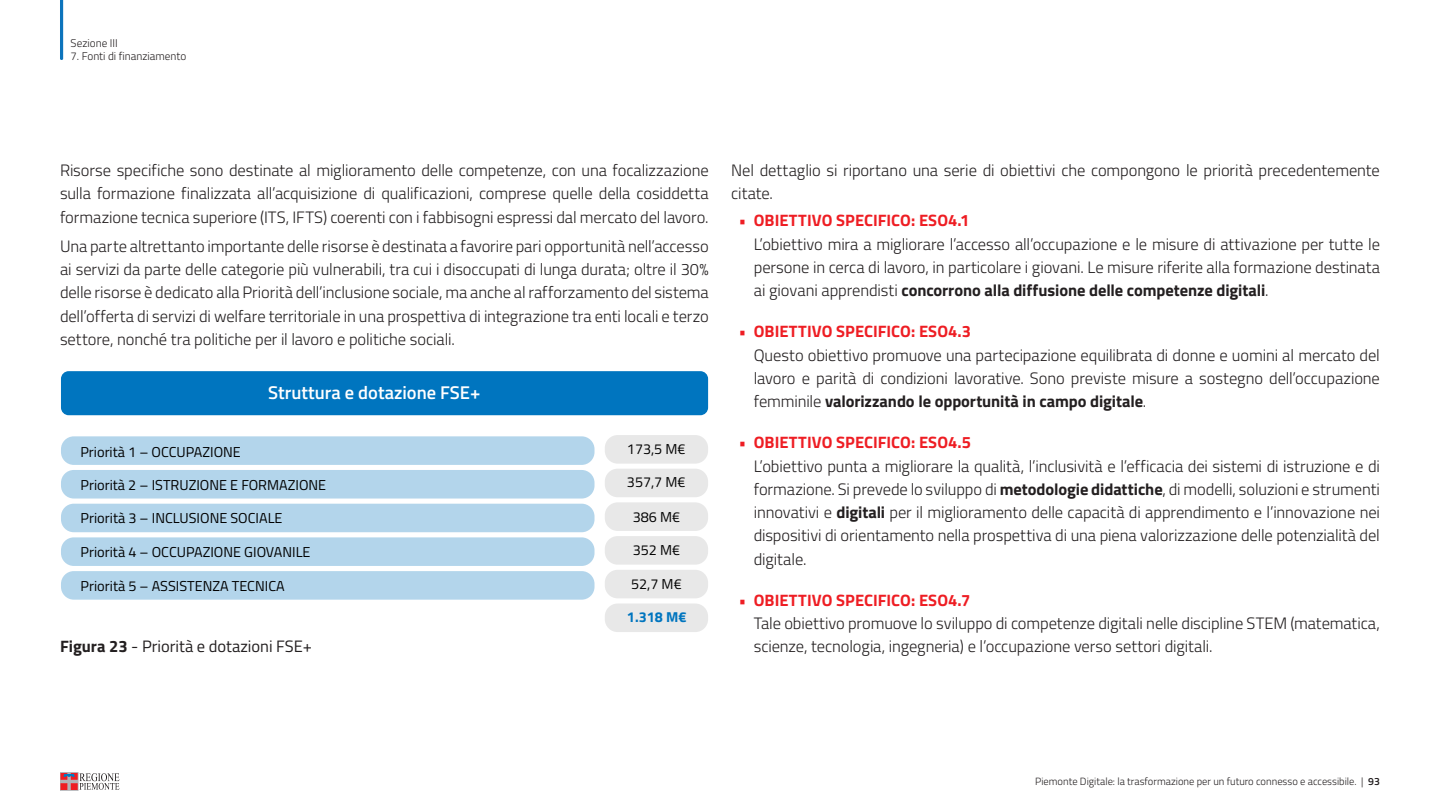
<style>
.page{position:relative;width:1440px;height:810px;background:#fff}
.page>*{position:absolute;margin:0;border:0;box-sizing:border-box;transform-origin:0 0}
.t1{font:600 18.45px "Titillium Web";color:#fff}
.Paragrafo_-_regular{font:300 16.5px/23.2px "Titillium Web";letter-spacing:-.005em;color:#231f20;text-align:justify}
.t2{font:700 16.5px "Titillium Web";color:#ee1d23}
.t3{font:16.5px "Titillium";color:#231f20}
.t4{font:14.4px "Titillium Web";color:#000}
.t5{font:700 14.4px "Titillium Web";color:#0075bf}
.t6{font:300 11.25px "Titillium";color:#231f20}
.t7{font:300 10.5px "Titillium";color:#231f20}
.s1{font-weight:700}
.s2{font-weight:600}
</style>
<div class="page">
<div style="left:60px;top:772px;width:18px;height:18px;border:1px solid #b2b3b7"></div>
<svg style="left:61px;top:773px;width:58px;height:17px"></svg>
<svg style="left:60px;top:0;width:3px;height:60px"></svg>
<div style="left:61px;top:436px;width:534px;height:29px;background:#b3d5eb;border-radius:13px"></div>
<div style="left:61px;top:470px;width:534px;height:29px;background:#b3d5eb;border-radius:13px"></div>
<div style="left:61px;top:504px;width:534px;height:28px;background:#b3d5eb;border-radius:13px"></div>
<div style="left:61px;top:537px;width:534px;height:29px;background:#b3d5eb;border-radius:13px"></div>
<div style="left:61px;top:571px;width:534px;height:29px;background:#b3d5eb;border-radius:13px"></div>
<div style="left:605px;top:435px;width:103px;height:29px;background:#e8e8e8;border-radius:13px"></div>
<div style="left:605px;top:469px;width:103px;height:28px;background:#e8e8e8;border-radius:13px"></div>
<div style="left:605px;top:502px;width:103px;height:29px;background:#e8e8e8;border-radius:13px"></div>
<div style="left:605px;top:536px;width:103px;height:29px;background:#e8e8e8;border-radius:13px"></div>
<div style="left:605px;top:604px;width:103px;height:28px;background:#e8e8e8;border-radius:13px"></div>
<div style="left:605px;top:570px;width:103px;height:28px;background:#e8e8e8;border-radius:13px"></div>
<div style="left:61px;top:371px;width:647px;height:44px;background:#0075bf;border-radius:8px"></div>
<p class="t6" style="left:71px;top:34px;width:49px">Sezione III</p>
<p class="t6" style="left:71px;top:48px;width:117px">7. Fonti di finanziamento</p>
<p class="Paragrafo_-_regular" style="left:60px;top:158px;width:650px">Risorse specifiche sono destinate al miglioramento delle competenze, con una focalizzazione sulla formazione finalizzata all’acquisizione di qualificazioni, comprese quelle della cosiddetta formazione tecnica superiore (ITS, IFTS) coerenti con i fabbisogni espressi dal mercato del lavoro.</p>
<p class="Paragrafo_-_regular" style="left:60px;top:234px;width:650px">Una parte altrettanto importante delle risorse è destinata a favorire pari opportunità nell’accesso ai servizi da parte delle categorie più vulnerabili, tra cui i disoccupati di lunga durata; oltre il 30% delle risorse è dedicato alla Priorità dell’inclusione sociale, ma anche al rafforzamento del sistema dell’offerta di servizi di welfare territoriale in una prospettiva di integrazione tra enti locali e terzo settore, nonché tra politiche per il lavoro e politiche sociali.</p>
<p class="t1" style="left:268px;top:378px;width:214px">Struttura e dotazione FSE+</p>
<p class="t4" style="left:80px;top:441px;width:162px">Priorità 1 – OCCUPAZIONE</p>
<p class="t4" style="left:81px;top:475px;width:247px">Priorità 2 – ISTRUZIONE E FORMAZIONE</p>
<p class="t4" style="left:81px;top:508px;width:203px">Priorità 3 – INCLUSIONE SOCIALE</p>
<p class="t4" style="left:81px;top:542px;width:231px">Priorità 4 – OCCUPAZIONE GIOVANILE</p>
<p class="t4" style="left:81px;top:576px;width:206px">Priorità 5 – ASSISTENZA TECNICA</p>
<p class="t3" style="left:60px;top:635px;width:254px"><span class="s1">Figura 23</span> - Priorità e dotazioni FSE+</p>
<p class="t4" style="left:627px;top:438px;width:60px">173,5 M€</p>
<p class="t4" style="left:627px;top:471px;width:60px">357,7 M€</p>
<p class="t4" style="left:633px;top:506px;width:49px">386 M€</p>
<p class="t4" style="left:633px;top:539px;width:49px">352 M€</p>
<p class="t4" style="left:631px;top:573px;width:52px">52,7 M€</p>
<p class="t5" style="left:627px;top:606px;width:61px">1.318 M€</p>
<p class="Paragrafo_-_regular" style="left:731px;top:158px;width:650px">Nel dettaglio si riportano una serie di obiettivi che compongono le priorità precedentemente citate.</p>
<p class="t2" style="left:739px;top:208px;width:232px">• OBIETTIVO SPECIFICO: ESO4.1</p>
<p class="Paragrafo_-_regular" style="left:754px;top:232px;width:628px">L’obiettivo mira a migliorare l’accesso all’occupazione e le misure di attivazione per tutte le persone in cerca di lavoro, in particolare i giovani. Le misure riferite alla formazione destinata ai giovani apprendisti <span class="s1">concorrono alla diffusione delle competenze digitali</span>.</p>
<p class="t2" style="left:739px;top:319px;width:234px">• OBIETTIVO SPECIFICO: ESO4.3</p>
<p class="Paragrafo_-_regular" style="left:754px;top:343px;width:628px">Questo obiettivo promuove una partecipazione equilibrata di donne e uomini al mercato del lavoro e parità di condizioni lavorative. Sono previste misure a sostegno dell’occupazione femminile <span class="s1">valorizzando le opportunità in campo digitale</span>.</p>
<p class="t2" style="left:739px;top:430px;width:234px">• OBIETTIVO SPECIFICO: ESO4.5</p>
<p class="Paragrafo_-_regular" style="left:754px;top:454px;width:628px">L’obiettivo punta a migliorare la qualità, l’inclusività e l’efficacia dei sistemi di istruzione e di formazione. Si prevede lo sviluppo di <span class="s1">metodologie didattiche</span>, di modelli, soluzioni e strumenti innovativi e <span class="s1">digitali</span> per il miglioramento delle capacità di apprendimento e l’innovazione nei dispositivi di orientamento nella prospettiva di una piena valorizzazione delle potenzialità del digitale.</p>
<p class="t2" style="left:739px;top:588px;width:233px">• OBIETTIVO SPECIFICO: ESO4.7</p>
<p class="Paragrafo_-_regular" style="left:754px;top:611px;width:628px">Tale obiettivo promuove lo sviluppo di competenze digitali nelle discipline STEM (matematica, scienze, tecnologia, ingegneria) e l’occupazione verso settori digitali.</p>
<p class="t7" style="left:1035px;top:774px;width:346px">Piemonte Digitale: la trasformazione per un futuro connesso e accessibile. | <span class="s2">93</span></p>
</div>
